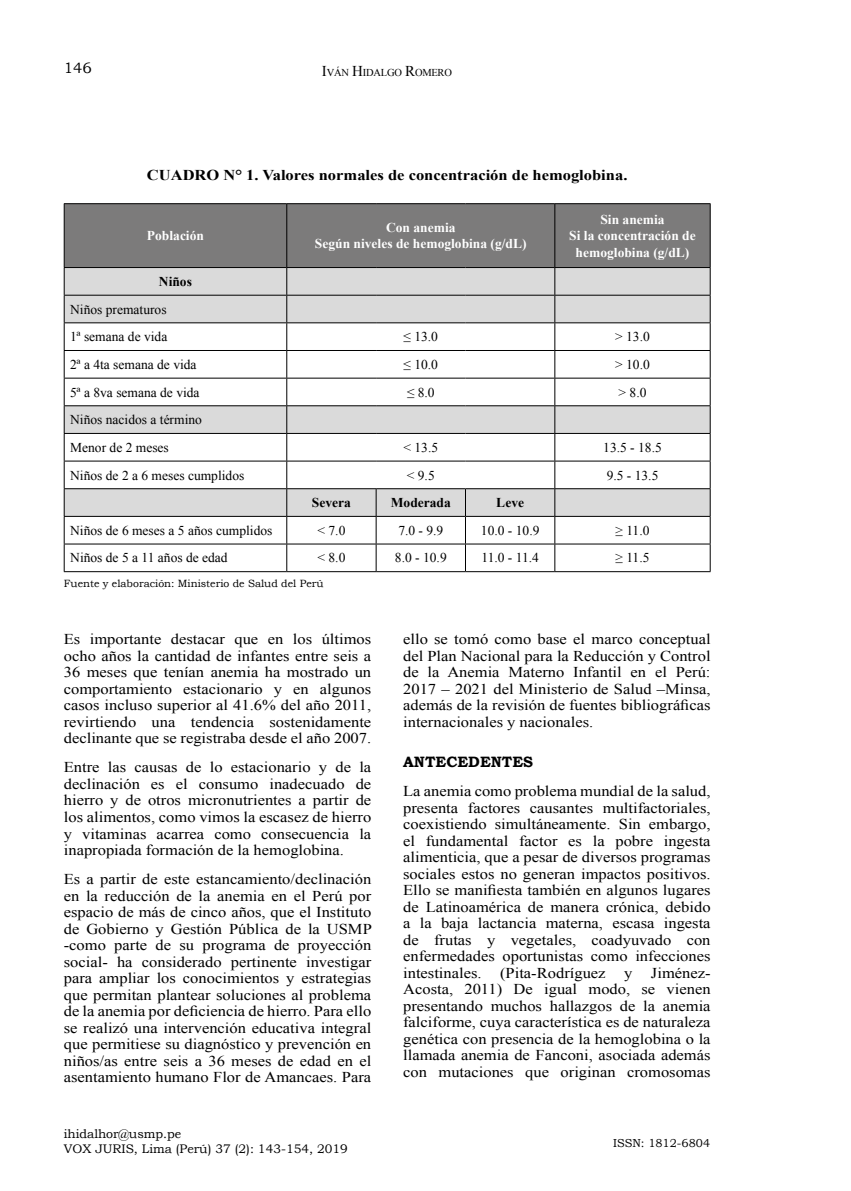
<style>
.page{position:relative;width:851px;height:1191px;background:#fff}
.page>*{position:absolute;margin:0;border:0;box-sizing:border-box;transform-origin:0 0}
.t1{font:15px/16.5px "Times New Roman";color:#000;text-align:justify;scale:1.1 1}
.t2{font:700 15px "Times New Roman";color:#000;scale:1.1 1}
.t3{font:700 15px "Bookman Old Style";color:#000}
.t4{font:15px "Bookman Old Style";color:#000}
.t5{font:13.5px/27.6px "Times New Roman";color:#000}
.t6{font:700 13.5px/16.5px "Times New Roman";color:#fff;text-align:center}
.t7{font:700 13.5px "Times New Roman";color:#000}
.t8{font:12.45px/15px "Bookman Old Style";color:#000}
.t9{font:11.55px "Bookman Old Style";color:#000}
.t10{font:10.5px "Bookman Old Style";color:#000}
.t11{font:10.5px "Times New Roman";letter-spacing:-.025em;color:#000}
.s1{font-size:15px}
</style>
<div class="page">
<div style="left:65px;top:204px;width:644px;height:63px;background:#7c7b7b"></div>
<svg style="left:65px;top:268px;width:644px;height:248px"></svg>
<hr style="left:64px;top:295px;width:223px;height:1px;background:#000">
<hr style="left:287px;top:295px;width:89px;height:1px;background:#000">
<hr style="left:376px;top:295px;width:89px;height:1px;background:#000">
<hr style="left:465px;top:295px;width:89px;height:1px;background:#000">
<hr style="left:554px;top:295px;width:156px;height:1px;background:#000">
<hr style="left:64px;top:322px;width:223px;height:1px;background:#000">
<hr style="left:287px;top:322px;width:89px;height:1px;background:#000">
<hr style="left:376px;top:322px;width:89px;height:1px;background:#000">
<hr style="left:465px;top:322px;width:89px;height:1px;background:#000">
<hr style="left:554px;top:322px;width:156px;height:1px;background:#000">
<hr style="left:64px;top:350px;width:223px;height:1px;background:#000">
<hr style="left:287px;top:350px;width:89px;height:1px;background:#000">
<hr style="left:376px;top:350px;width:89px;height:1px;background:#000">
<hr style="left:465px;top:350px;width:89px;height:1px;background:#000">
<hr style="left:554px;top:350px;width:156px;height:1px;background:#000">
<hr style="left:64px;top:378px;width:223px;height:1px;background:#000">
<hr style="left:287px;top:378px;width:89px;height:1px;background:#000">
<hr style="left:376px;top:378px;width:89px;height:1px;background:#000">
<hr style="left:465px;top:378px;width:89px;height:1px;background:#000">
<hr style="left:554px;top:378px;width:156px;height:1px;background:#000">
<hr style="left:64px;top:405px;width:223px;height:1px;background:#000">
<hr style="left:287px;top:405px;width:89px;height:1px;background:#000">
<hr style="left:376px;top:405px;width:89px;height:1px;background:#000">
<hr style="left:465px;top:405px;width:89px;height:1px;background:#000">
<hr style="left:554px;top:405px;width:156px;height:1px;background:#000">
<hr style="left:64px;top:433px;width:223px;height:1px;background:#000">
<hr style="left:287px;top:433px;width:89px;height:1px;background:#000">
<hr style="left:376px;top:433px;width:89px;height:1px;background:#000">
<hr style="left:465px;top:433px;width:89px;height:1px;background:#000">
<hr style="left:554px;top:433px;width:156px;height:1px;background:#000">
<hr style="left:64px;top:461px;width:223px;height:1px;background:#000">
<hr style="left:287px;top:461px;width:89px;height:1px;background:#000">
<hr style="left:376px;top:461px;width:89px;height:1px;background:#000">
<hr style="left:465px;top:461px;width:89px;height:1px;background:#000">
<hr style="left:554px;top:461px;width:156px;height:1px;background:#000">
<hr style="left:64px;top:488px;width:223px;height:1px;background:#000">
<hr style="left:287px;top:488px;width:89px;height:1px;background:#000">
<hr style="left:376px;top:488px;width:89px;height:1px;background:#000">
<hr style="left:465px;top:488px;width:89px;height:1px;background:#000">
<hr style="left:554px;top:488px;width:156px;height:1px;background:#000">
<hr style="left:64px;top:516px;width:223px;height:1px;background:#000">
<hr style="left:287px;top:516px;width:89px;height:1px;background:#000">
<hr style="left:376px;top:516px;width:89px;height:1px;background:#000">
<hr style="left:465px;top:516px;width:89px;height:1px;background:#000">
<hr style="left:554px;top:516px;width:156px;height:1px;background:#000">
<hr style="left:64px;top:543px;width:223px;height:1px;background:#000">
<svg style="left:64px;top:268px;width:1px;height:303px"></svg>
<hr style="left:287px;top:543px;width:89px;height:1px;background:#000">
<svg style="left:286px;top:268px;width:1px;height:303px"></svg>
<hr style="left:376px;top:543px;width:89px;height:1px;background:#000">
<svg style="left:375px;top:489px;width:1px;height:82px"></svg>
<hr style="left:465px;top:543px;width:89px;height:1px;background:#000">
<svg style="left:465px;top:489px;width:1px;height:82px"></svg>
<hr style="left:554px;top:543px;width:156px;height:1px;background:#000">
<svg style="left:554px;top:268px;width:1px;height:303px"></svg>
<svg style="left:709px;top:268px;width:1px;height:303px"></svg>
<hr style="left:64px;top:571px;width:223px;height:1px;background:#000">
<hr style="left:287px;top:571px;width:89px;height:1px;background:#000">
<hr style="left:376px;top:571px;width:89px;height:1px;background:#000">
<hr style="left:465px;top:571px;width:89px;height:1px;background:#000">
<hr style="left:554px;top:571px;width:156px;height:1px;background:#000">
<hr style="left:64px;top:203px;width:223px;height:1px;background:#000">
<hr style="left:64px;top:204px;width:1px;height:63px;background:#000">
<hr style="left:287px;top:203px;width:89px;height:1px;background:#000">
<hr style="left:286px;top:204px;width:1px;height:63px;background:#000">
<hr style="left:376px;top:203px;width:89px;height:1px;background:#000">
<hr style="left:465px;top:203px;width:89px;height:1px;background:#000">
<hr style="left:554px;top:203px;width:156px;height:1px;background:#000">
<hr style="left:554px;top:204px;width:1px;height:63px;background:#000">
<hr style="left:709px;top:204px;width:1px;height:63px;background:#000">
<hr style="left:64px;top:267px;width:223px;height:1px;background:#000">
<hr style="left:287px;top:267px;width:89px;height:1px;background:#000">
<hr style="left:376px;top:267px;width:89px;height:1px;background:#000">
<hr style="left:465px;top:267px;width:89px;height:1px;background:#000">
<hr style="left:554px;top:267px;width:156px;height:1px;background:#000">
<p class="t4" style="left:64px;top:60px;width:29px">146</p>
<p class="t11" style="left:322px;top:66px;width:131px"><span class="s1">I</span>VÁN <span class="s1">H</span>IDALGO <span class="s1">R</span>OMERO</p>
<p class="t2" style="left:147px;top:165px;width:438px">CUADRO N° 1. Valores normales de concentración de hemoglobina.</p>
<p class="t6" style="left:147px;top:227px;width:59px">Población</p>
<p class="t6" style="left:315px;top:219px;width:213px">Con anemia<br>Según niveles de hemoglobina (g/dL)</p>
<p class="t6" style="left:569px;top:211px;width:128px">Sin anemia<br>Si la concentración de hemoglobina (g/dL)</p>
<p class="t7" style="left:159px;top:272px;width:35px">Niños</p>
<p class="t5" style="left:70px;top:295px;width:99px">Niños prematuros<br>1ª semana de vida</p>
<p class="t5" style="left:403px;top:323px;width:36px">≤ 13.0</p>
<p class="t5" style="left:615px;top:323px;width:36px">&gt; 13.0</p>
<p class="t5" style="left:70px;top:350px;width:128px">2ª a 4ta semana de vida</p>
<p class="t5" style="left:403px;top:350px;width:36px">≤ 10.0</p>
<p class="t5" style="left:615px;top:350px;width:36px">&gt; 10.0</p>
<p class="t5" style="left:70px;top:378px;width:131px">5ª a 8va semana de vida</p>
<p class="t5" style="left:407px;top:378px;width:29px">≤ 8.0</p>
<p class="t5" style="left:618px;top:378px;width:29px">&gt; 8.0</p>
<p class="t5" style="left:70px;top:406px;width:133px">Niños nacidos a término<br>Menor de 2 meses</p>
<p class="t5" style="left:403px;top:433px;width:36px">&lt; 13.5</p>
<p class="t5" style="left:603px;top:433px;width:60px">13.5 - 18.5</p>
<p class="t5" style="left:70px;top:461px;width:175px">Niños de 2 a 6 meses cumplidos</p>
<p class="t5" style="left:407px;top:461px;width:29px">&lt; 9.5</p>
<p class="t5" style="left:606px;top:461px;width:53px">9.5 - 13.5</p>
<p class="t7" style="left:312px;top:493px;width:40px">Severa</p>
<p class="t7" style="left:391px;top:493px;width:61px">Moderada</p>
<p class="t7" style="left:496px;top:493px;width:29px">Leve</p>
<p class="t5" style="left:70px;top:516px;width:204px">Niños de 6 meses a 5 años cumplidos</p>
<p class="t5" style="left:317px;top:516px;width:29px">&lt; 7.0</p>
<p class="t5" style="left:398px;top:516px;width:46px">7.0 - 9.9</p>
<p class="t5" style="left:481px;top:516px;width:60px">10.0 - 10.9</p>
<p class="t5" style="left:615px;top:516px;width:35px">≥ 11.0</p>
<p class="t5" style="left:70px;top:544px;width:159px">Niños de 5 a 11 años de edad</p>
<p class="t5" style="left:317px;top:544px;width:29px">&lt; 8.0</p>
<p class="t5" style="left:395px;top:544px;width:53px">8.0 - 10.9</p>
<p class="t5" style="left:481px;top:544px;width:59px">11.0 - 11.4</p>
<p class="t5" style="left:615px;top:544px;width:35px">≥ 11.5</p>
<p class="t10" style="left:64px;top:577px;width:261px">Fuente y elaboración: Ministerio de Salud del Perú</p>
<p class="t1" style="left:64px;top:630px;width:281px">Es importante destacar que en los últimos ocho años la cantidad de infantes entre seis a 36 meses que tenían anemia ha mostrado un comportamiento estacionario y en algunos casos incluso superior al 41.6% del año 2011, revirtiendo una tendencia sostenidamente declinante que se registraba desde el año 2007.</p>
<p class="t1" style="left:64px;top:759px;width:281px">Entre las causas de lo estacionario y de la declinación es el consumo inadecuado de hierro y de otros micronutrientes a partir de los alimentos, como vimos la escasez de hierro y vitaminas acarrea como consecuencia la inapropiada formación de la hemoglobina.</p>
<p class="t1" style="left:64px;top:870px;width:281px">Es a partir de este estancamiento/declinación en la reducción de la anemia en el Perú por espacio de más de cinco años, que el Instituto de Gobierno y Gestión Pública de la USMP -como parte de su programa de proyección social- ha considerado pertinente investigar para ampliar los conocimientos y estrategias que permitan plantear soluciones al problema de la anemia por deficiencia de hierro. Para ello se realizó una intervención educativa integral que permitiese su diagnóstico y prevención en niños/as entre seis a 36 meses de edad en el asentamiento humano Flor de Amancaes. Para</p>
<p class="t1" style="left:403px;top:630px;width:281px">ello se tomó como base el marco conceptual del Plan Nacional para la Reducción y Control de la Anemia Materno Infantil en el Perú:<br>2017 – 2021 del Ministerio de Salud –Minsa, además de la revisión de fuentes bibliográficas internacionales y nacionales.</p>
<p class="t3" style="left:403px;top:752px;width:131px">ANTECEDENTES</p>
<p class="t1" style="left:403px;top:782px;width:281px">La anemia como problema mundial de la salud, presenta factores causantes multifactoriales, coexistiendo simultáneamente. Sin embargo, el fundamental factor es la pobre ingesta alimenticia, que a pesar de diversos programas sociales estos no generan impactos positivos.<br>Ello se manifiesta también en algunos lugares de Latinoamérica de manera crónica, debido a la baja lactancia materna, escasa ingesta de frutas y vegetales, coadyuvado con enfermedades oportunistas como infecciones intestinales. (Pita-Rodríguez y Jiménez-Acosta, 2011) De igual modo, se vienen presentando muchos hallazgos de la anemia falciforme, cuya característica es de naturaleza genética con presencia de la hemoglobina o la llamada anemia de Fanconi, asociada además con mutaciones que originan cromosomas</p>
<p class="t8" style="left:64px;top:1126px;width:285px">ihidalhor@usmp.pe<br>VOX JURIS, Lima (Perú) 37 (2): 143-154, 2019</p>
<p class="t9" style="left:613px;top:1136px;width:98px">ISSN: 1812-6804</p>
</div>
